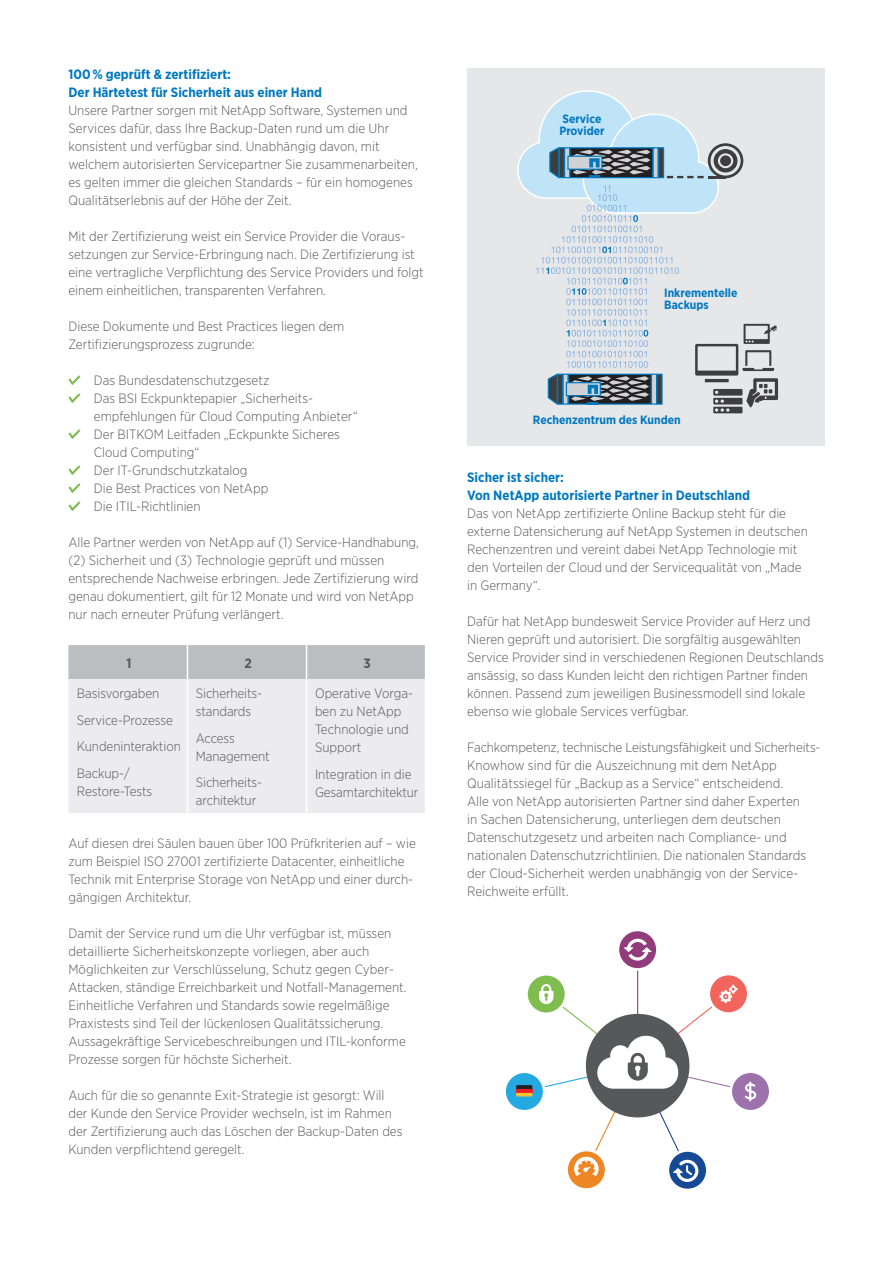
<style>
.page{position:relative;width:893px;height:1263px;background:#fff}
.page>*{position:absolute;margin:0;border:0;box-sizing:border-box;transform-origin:0 0}
.t1{font:300 13.5px/18px "Gotham Narrow";color:#57585a}
.t2{font:700 13.5px/18px "Gotham Narrow";color:#0078c0}
.t3{font:700 13.5px "Gotham Narrow";color:#57585a}
.t4{font:700 12px/12.9px "Gotham Narrow";color:#0078c0}
</style>
<div class="page">
<svg style="left:68px;top:375px;width:13px;height:10px"></svg>
<svg style="left:68px;top:393px;width:13px;height:10px"></svg>
<svg style="left:68px;top:429px;width:13px;height:10px"></svg>
<svg style="left:68px;top:465px;width:13px;height:10px"></svg>
<svg style="left:68px;top:483px;width:13px;height:10px"></svg>
<svg style="left:68px;top:501px;width:13px;height:10px"></svg>
<div style="left:68px;top:645px;width:357px;height:34px;background:#bcbdc0"></div>
<div style="left:68px;top:679px;width:357px;height:134px;background:#ececee"></div>
<hr style="left:187px;top:645px;width:1px;height:34px;background:#fff">
<hr style="left:306px;top:645px;width:1px;height:34px;background:#fff">
<hr style="left:187px;top:679px;width:1px;height:134px;background:#fff">
<hr style="left:306px;top:679px;width:1px;height:134px;background:#fff">
<div style="left:467px;top:68px;width:358px;height:378px;background:#e6e7e9"></div>
<svg style="left:517px;top:90px;width:261px;height:323px"></svg>
<hr style="left:637px;top:971px;width:1px;height:94px;background:#933c7b">
<div style="left:619px;top:931px;width:37px;height:37px;background:#933c7b;border-radius:50%"></div>
<div style="left:710px;top:975px;width:37px;height:37px;background:#f1655c;border-radius:50%"></div>
<div style="left:732px;top:1073px;width:37px;height:37px;background:#9d72ac;border-radius:50%"></div>
<div style="left:669px;top:1152px;width:37px;height:37px;background:#174a94;border-radius:50%"></div>
<div style="left:568px;top:1151px;width:37px;height:37px;background:#ed8624;border-radius:50%"></div>
<div style="left:506px;top:1073px;width:37px;height:37px;background:#24aae1;border-radius:50%"></div>
<div style="left:528px;top:975px;width:37px;height:37px;background:#80bd4f;border-radius:50%"></div>
<svg style="left:745px;top:1081px;width:11px;height:20px"></svg>
<svg style="left:624px;top:939px;width:28px;height:21px"></svg>
<svg style="left:516px;top:1085px;width:16px;height:11px"></svg>
<svg style="left:539px;top:984px;width:198px;height:198px"></svg>
<p class="t2" style="left:68px;top:65px;width:255px">100 % geprüft &amp; zertifiziert:<br>Der Härtetest für Sicherheit aus einer Hand</p>
<p class="t1" style="left:68px;top:101px;width:351px">Unsere Partner sorgen mit NetApp Software, Systemen und Services dafür, dass Ihre Backup-Daten rund um die Uhr konsistent und verfügbar sind. Unabhängig davon, mit welchem autorisierten Servicepartner Sie zusammenarbeiten, es gelten immer die gleichen Standards – für ein homogenes Qualitätserlebnis auf der Höhe der Zeit.</p>
<p class="t1" style="left:68px;top:227px;width:357px">Mit der Zertifizierung weist ein Service Provider die Voraus&shy;setzungen zur Service-Erbringung nach. Die Zertifizierung ist eine vertragliche Verpflichtung des Service Providers und folgt einem einheitlichen, transparenten Verfahren.</p>
<p class="t1" style="left:68px;top:317px;width:277px">Diese Dokumente und Best Practices liegen dem<br>Zertifizierungsprozess zugrunde:</p>
<p class="t1" style="left:94px;top:371px;width:265px">Das Bundesdatenschutzgesetz<br>Das BSI Eckpunktepapier „Sicherheits&shy;empfehlungen für Cloud Computing Anbieter“<br>Der BITKOM Leitfaden „Eckpunkte Sicheres<br>Cloud Computing“<br>Der IT-Grundschutzkatalog<br>Die Best Practices von NetApp<br>Die ITIL-Richtlinien</p>
<p class="t1" style="left:68px;top:533px;width:352px">Alle Partner werden von NetApp auf (1) Service-Handhabung, (2) Sicherheit und (3) Technologie geprüft und müssen entsprechende Nachweise erbringen. Jede Zertifizierung wird genau dokumentiert, gilt für 12 Monate und wird von NetApp nur nach erneuter Prüfung verlängert.</p>
<p class="t3" style="left:126px;top:654px;width:7px">1</p>
<p class="t3" style="left:244px;top:654px;width:9px">2</p>
<p class="t3" style="left:363px;top:654px;width:9px">3</p>
<p class="t1" style="left:77px;top:680px;width:105px;line-height:26.5px">Basisvorgaben<br>Service-Prozesse<br>Kundeninteraktion<br>Backup-/</p>
<p class="t1" style="left:77px;top:782px;width:77px">Restore-Tests</p>
<p class="t1" style="left:196px;top:684px;width:66px">Sicherheits&shy;standards</p>
<p class="t1" style="left:196px;top:729px;width:75px">Access<br>Management</p>
<p class="t1" style="left:196px;top:773px;width:66px">Sicherheits&shy;architektur</p>
<p class="t1" style="left:315px;top:684px;width:99px">Operative Vorga&shy;ben zu NetApp<br>Technologie und<br>Support</p>
<p class="t1" style="left:315px;top:765px;width:105px">Integration in die<br>Gesamtarchitektur</p>
<p class="t1" style="left:68px;top:834px;width:349px">Auf diesen drei Säulen bauen über 100 Prüfkriterien auf – wie zum Beispiel ISO 27001 zertifizierte Datacenter, einheitliche Technik mit Enterprise Storage von NetApp und einer durch&shy;gängigen Architektur.</p>
<p class="t1" style="left:68px;top:924px;width:340px">Damit der Service rund um die Uhr verfügbar ist, müssen detaillierte Sicherheitskonzepte vorliegen, aber auch Möglichkeiten zur Verschlüsselung, Schutz gegen Cyber-Attacken, ständige Erreichbarkeit und Notfall-Management.<br>Einheitliche Verfahren und Standards sowie regelmäßige Praxistests sind Teil der lückenlosen Qualitätssicherung.<br>Aussagekräftige Servicebeschreibungen und ITIL-konforme Prozesse sorgen für höchste Sicherheit.</p>
<p class="t1" style="left:68px;top:1086px;width:336px">Auch für die so genannte Exit-Strategie ist gesorgt: Will der Kunde den Service Provider wechseln, ist im Rahmen der Zertifizierung auch das Löschen der Backup-Daten des Kunden verpflichtend geregelt.</p>
<p class="t4" style="left:559px;top:113px;width:47px;line-height:11.9px">Service<br>Provider</p>
<p class="t4" style="left:664px;top:286px;width:75px">Inkrementelle<br>Backups</p>
<p class="t4" style="left:533px;top:413px;width:149px">Rechenzentrum des Kunden</p>
<p class="t2" style="left:467px;top:468px;width:284px">Sicher ist sicher:<br>Von NetApp autorisierte Partner in Deutschland</p>
<p class="t1" style="left:467px;top:504px;width:342px">Das von NetApp zertifizierte Online Backup steht für die externe Datensicherung auf NetApp Systemen in deutschen Rechenzentren und vereint dabei NetApp Technologie mit den Vorteilen der Cloud und der Servicequalität von „Made in Germany“.</p>
<p class="t1" style="left:467px;top:612px;width:358px">Dafür hat NetApp bundesweit Service Provider auf Herz und Nieren geprüft und autorisiert. Die sorgfältig ausgewählten Service Provider sind in verschiedenen Regionen Deutschlands ansässig, so dass Kunden leicht den richtigen Partner finden können. Passend zum jeweiligen Businessmodell sind lokale ebenso wie globale Services verfügbar.</p>
<p class="t1" style="left:467px;top:738px;width:355px">Fachkompetenz, technische Leistungsfähigkeit und Sicherheits-Knowhow sind für die Auszeichnung mit dem NetApp Qualitätssiegel für „Backup as a Service“ entscheidend.<br>Alle von NetApp autorisierten Partner sind daher Experten<br>in Sachen Datensicherung, unterliegen dem deutschen Datenschutzgesetz und arbeiten nach Compliance- und nationalen Datenschutzrichtlinien. Die nationalen Standards der Cloud-Sicherheit werden unabhängig von der Service-Reichweite erfüllt.</p>
</div>
